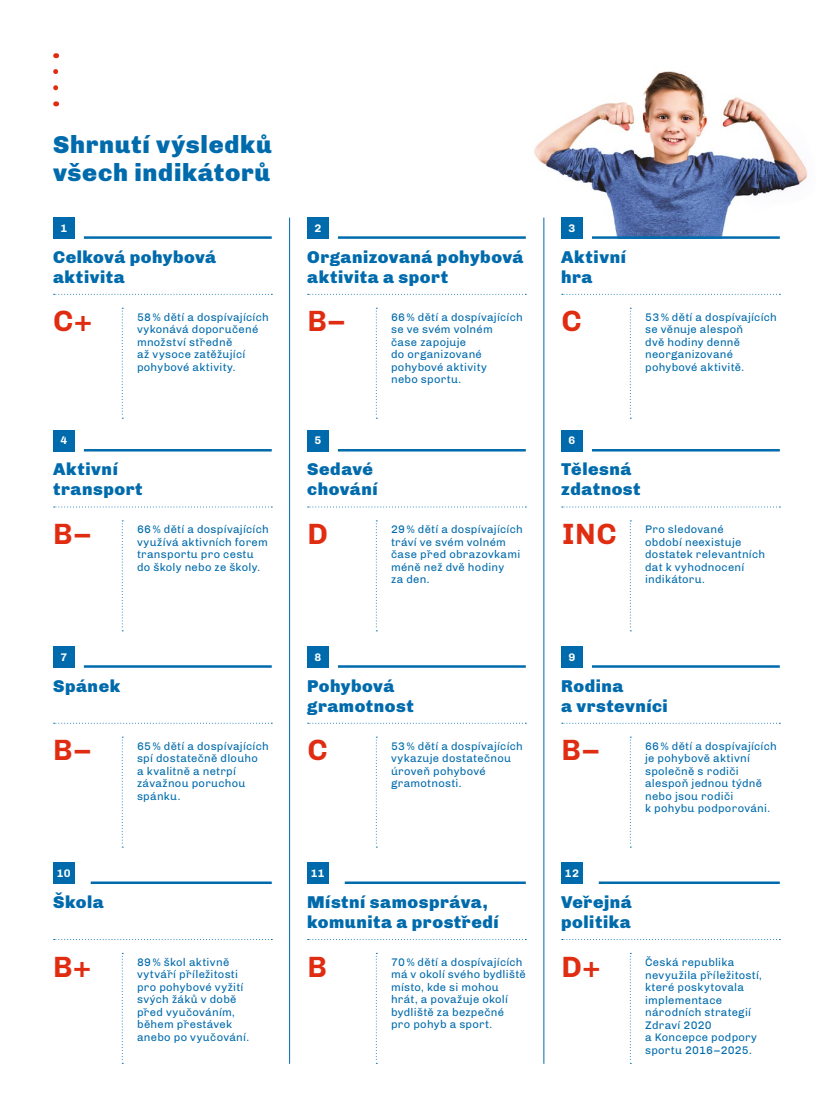
<style>
.page{position:relative;width:833px;height:1117px;background:#fff}
.page>*{position:absolute;margin:0;border:0;box-sizing:border-box;transform-origin:0 0}
.t1{font:700 30px "Chivo";color:#e02d12}
.t2{font:900 25px/27.5px "Chivo";letter-spacing:.03em;color:#006bac}
.t3{font:900 17.5px/20px "Chivo";letter-spacing:.03em;color:#006bac}
.t4{font:11.25px/12.5px "Chivo";letter-spacing:.025em;color:#006bac}
.t5{font:700 11.25px "Chivo";color:#fff}
</style>
<div class="page">
<img style="left:534px;top:71px;width:274px;height:168px">
<hr style="left:289px;top:217px;width:1px;height:846px;background:#006bac">
<hr style="left:543px;top:217px;width:1px;height:846px;background:#006bac">
<svg style="left:54px;top:294px;width:218px;height:1px"></svg>
<hr style="left:84px;top:236px;width:188px;height:3px;background:#006bac">
<svg style="left:308px;top:294px;width:218px;height:1px"></svg>
<hr style="left:338px;top:236px;width:188px;height:3px;background:#006bac">
<svg style="left:561px;top:294px;width:219px;height:1px"></svg>
<hr style="left:592px;top:236px;width:188px;height:3px;background:#006bac">
<svg style="left:122px;top:308px;width:1px;height:110px"></svg>
<svg style="left:376px;top:308px;width:1px;height:110px"></svg>
<svg style="left:630px;top:308px;width:1px;height:110px"></svg>
<div style="left:53px;top:217px;width:21px;height:22px;background:#006bac"></div>
<div style="left:307px;top:217px;width:21px;height:22px;background:#006bac"></div>
<div style="left:561px;top:217px;width:21px;height:22px;background:#006bac"></div>
<hr style="left:91px;top:881px;width:181px;height:2px;background:#006bac">
<hr style="left:345px;top:881px;width:181px;height:2px;background:#006bac">
<svg style="left:122px;top:952px;width:1px;height:111px"></svg>
<svg style="left:376px;top:952px;width:1px;height:111px"></svg>
<svg style="left:630px;top:952px;width:1px;height:111px"></svg>
<hr style="left:599px;top:881px;width:181px;height:2px;background:#006bac">
<div style="left:53px;top:862px;width:21px;height:21px;background:#006bac"></div>
<div style="left:307px;top:862px;width:21px;height:21px;background:#006bac"></div>
<div style="left:561px;top:862px;width:21px;height:21px;background:#006bac"></div>
<svg style="left:54px;top:722px;width:218px;height:1px"></svg>
<hr style="left:84px;top:665px;width:188px;height:2px;background:#006bac">
<svg style="left:308px;top:722px;width:218px;height:1px"></svg>
<hr style="left:338px;top:665px;width:188px;height:2px;background:#006bac">
<svg style="left:561px;top:722px;width:219px;height:1px"></svg>
<hr style="left:592px;top:665px;width:188px;height:2px;background:#006bac">
<svg style="left:122px;top:736px;width:1px;height:111px"></svg>
<svg style="left:376px;top:736px;width:1px;height:111px"></svg>
<svg style="left:630px;top:736px;width:1px;height:111px"></svg>
<div style="left:53px;top:646px;width:21px;height:21px;background:#006bac"></div>
<div style="left:307px;top:646px;width:21px;height:21px;background:#006bac"></div>
<div style="left:561px;top:646px;width:21px;height:21px;background:#006bac"></div>
<svg style="left:54px;top:506px;width:218px;height:1px"></svg>
<hr style="left:84px;top:449px;width:188px;height:2px;background:#006bac">
<svg style="left:308px;top:506px;width:218px;height:1px"></svg>
<hr style="left:338px;top:449px;width:188px;height:2px;background:#006bac">
<svg style="left:561px;top:506px;width:219px;height:1px"></svg>
<hr style="left:592px;top:449px;width:188px;height:2px;background:#006bac">
<svg style="left:122px;top:520px;width:1px;height:111px"></svg>
<svg style="left:376px;top:520px;width:1px;height:111px"></svg>
<svg style="left:630px;top:520px;width:1px;height:111px"></svg>
<div style="left:53px;top:430px;width:21px;height:21px;background:#006bac"></div>
<div style="left:307px;top:430px;width:21px;height:21px;background:#006bac"></div>
<div style="left:561px;top:430px;width:21px;height:21px;background:#006bac"></div>
<svg style="left:53px;top:69px;width:5px;height:19px"></svg>
<h2 class="t2" style="left:53px;top:131px;width:220px">Shrnutí výsledků všech indikátorů</h2>
<p class="t5" style="left:60px;top:221px;width:8px">1</p>
<p class="t5" style="left:314px;top:221px;width:8px">2</p>
<p class="t5" style="left:568px;top:221px;width:8px">3</p>
<h3 class="t3" style="left:53px;top:247px;width:164px">Celková pohybová aktivita</h3>
<h3 class="t3" style="left:307px;top:247px;width:218px">Organizovaná pohybová aktivita a sport</h3>
<h3 class="t3" style="left:561px;top:247px;width:66px">Aktivní hra</h3>
<h1 class="t1" style="left:53px;top:303px;width:40px">C+</h1>
<h1 class="t1" style="left:307px;top:303px;width:40px">B−</h1>
<h1 class="t1" style="left:561px;top:303px;width:22px">C</h1>
<p class="t4" style="left:137px;top:310px;width:133px">58% dětí a dospívajících vykonává doporučené množství středně<br>až vysoce zatěžující pohybové aktivity.</p>
<p class="t4" style="left:391px;top:310px;width:133px">66% dětí a dospívajících se ve svém volném<br>čase zapojuje<br>do organizované pohybové aktivity<br>nebo sportu.</p>
<p class="t4" style="left:645px;top:310px;width:133px">53% dětí a dospívajících se věnuje alespoň<br>dvě hodiny denně neorganizované pohybové aktivitě.</p>
<p class="t5" style="left:60px;top:434px;width:8px">4</p>
<p class="t5" style="left:314px;top:434px;width:8px">5</p>
<p class="t5" style="left:568px;top:434px;width:8px">6</p>
<h3 class="t3" style="left:53px;top:459px;width:91px">Aktivní transport</h3>
<h3 class="t3" style="left:307px;top:459px;width:72px">Sedavé chování</h3>
<h3 class="t3" style="left:561px;top:459px;width:81px">Tělesná zdatnost</h3>
<h1 class="t1" style="left:53px;top:516px;width:40px">B−</h1>
<h1 class="t1" style="left:307px;top:516px;width:22px">D</h1>
<h1 class="t1" style="left:561px;top:516px;width:57px">INC</h1>
<p class="t4" style="left:137px;top:523px;width:133px">66% dětí a dospívajících využívá aktivních forem transportu pro cestu do školy nebo ze školy.</p>
<p class="t4" style="left:391px;top:523px;width:133px">29% dětí a dospívajících tráví ve svém volném čase před obrazovkami méně než dvě hodiny<br>za den.</p>
<p class="t4" style="left:645px;top:523px;width:121px">Pro sledované<br>období neexistuje dostatek relevantních dat k vyhodnocení indikátoru.</p>
<p class="t5" style="left:60px;top:650px;width:8px">7</p>
<p class="t5" style="left:314px;top:650px;width:8px">8</p>
<p class="t5" style="left:568px;top:650px;width:8px">9</p>
<h3 class="t3" style="left:53px;top:675px;width:69px">Spánek</h3>
<h3 class="t3" style="left:307px;top:675px;width:108px">Pohybová gramotnost</h3>
<h3 class="t3" style="left:561px;top:675px;width:108px">Rodina<br>a vrstevníci</h3>
<h1 class="t1" style="left:53px;top:732px;width:40px">B−</h1>
<h1 class="t1" style="left:307px;top:732px;width:22px">C</h1>
<h1 class="t1" style="left:561px;top:732px;width:40px">B−</h1>
<p class="t4" style="left:137px;top:739px;width:133px">65% dětí a dospívajících spí dostatečně dlouho<br>a kvalitně a netrpí závažnou poruchou spánku.</p>
<p class="t4" style="left:391px;top:739px;width:133px">53% dětí a dospívajících vykazuje dostatečnou úroveň pohybové gramotnosti.</p>
<p class="t4" style="left:645px;top:739px;width:133px">66% dětí a dospívajících je pohybově aktivní společně s rodiči alespoň jednou týdně nebo jsou rodiči<br>k pohybu podporováni.</p>
<p class="t5" style="left:57px;top:866px;width:16px">10</p>
<p class="t5" style="left:311px;top:866px;width:15px">11</p>
<p class="t5" style="left:565px;top:866px;width:16px">12</p>
<h3 class="t3" style="left:53px;top:891px;width:52px">Škola</h3>
<h3 class="t3" style="left:307px;top:891px;width:193px">Místní samospráva, komunita a prostředí</h3>
<h1 class="t1" style="left:53px;top:948px;width:39px">B+</h1>
<h1 class="t1" style="left:307px;top:948px;width:21px">B</h1>
<h1 class="t1" style="left:561px;top:948px;width:40px">D+</h1>
<h3 class="t3" style="left:561px;top:891px;width:72px">Veřejná politika</h3>
<p class="t4" style="left:137px;top:955px;width:114px">89% škol aktivně vytváří příležitosti pro pohybové vyžití svých žáků v době před vyučováním, během přestávek anebo po vyučování.</p>
<p class="t4" style="left:391px;top:955px;width:136px">70% dětí a dospívajících má v okolí svého bydliště místo, kde si mohou hrát, a považuje okolí bydliště za bezpečné pro pohyb a sport.</p>
<p class="t4" style="left:645px;top:956px;width:118px">Česká republika nevyužila příležitostí, které poskytovala implementace národních strategií<br>Zdraví 2020<br>a Koncepce podpory sportu 2016–2025.</p>
</div>
